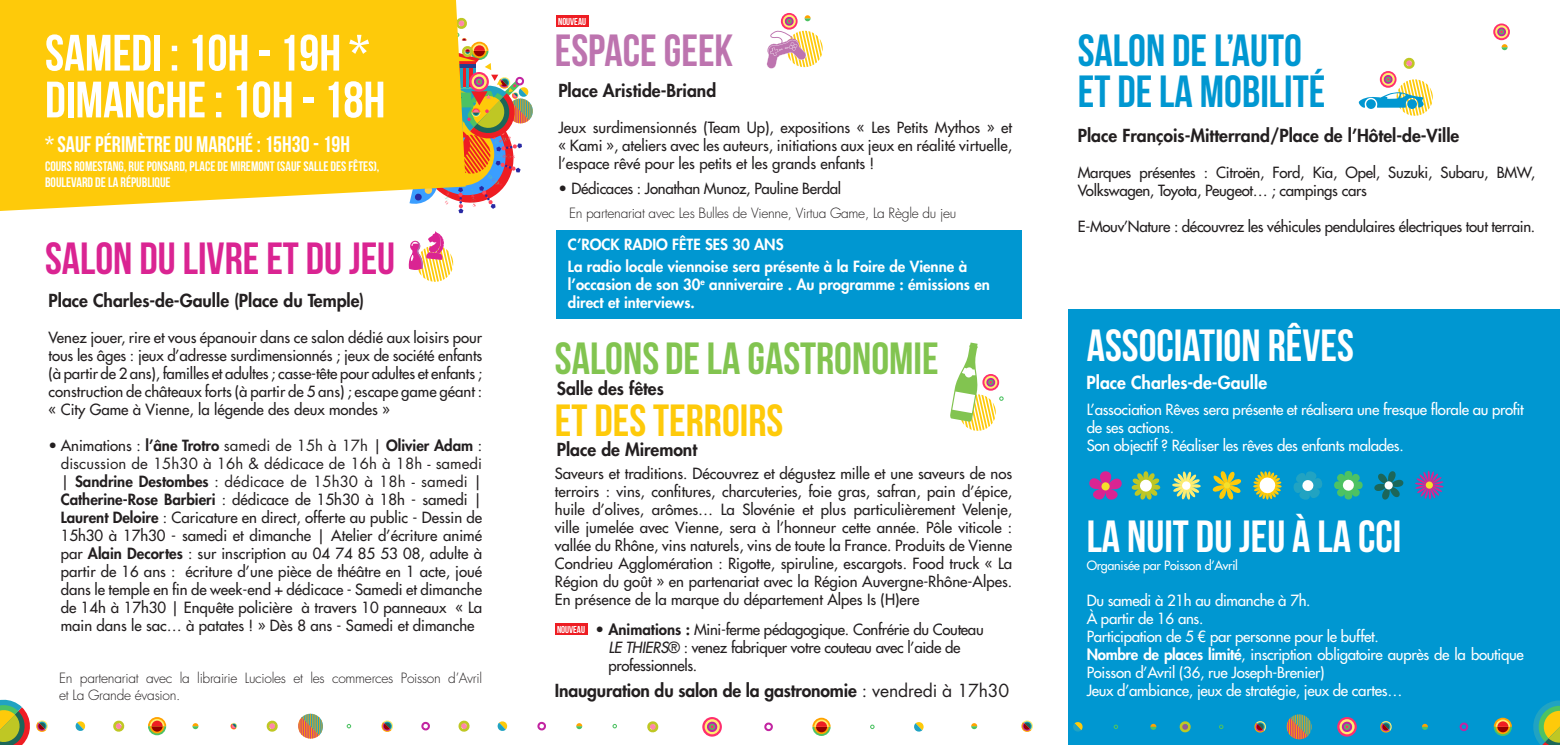
<style>
.page{position:relative;width:1560px;height:745px;background:#fff}
.page>*{position:absolute;margin:0;border:0;box-sizing:border-box;transform-origin:0 0}
.t1{font:51px "Bebas Neue";color:#fff}
.t2{font:45px "Bebas Neue";color:#fff}
.t3{font:45px "Bebas Neue";color:#0097d1}
.t4{font:45px "Bebas Neue";color:#82c450}
.t5{font:45px "Bebas Neue";color:#da2492}
.t6{font:45px "Bebas Neue";color:#feca0a}
.t7{font:45px "Bebas Neue";color:#bd74af}
.t8{font:22.5px "Bebas Neue";color:#fff}
.t9{font:800 17.5px "Futura Std";color:#231f20}
.t10{font:800 17.5px "Futura Std";color:#fff}
.t11{font:500 15px/18px "Futura Std";letter-spacing:-.02em;color:#231f20;text-align:justify}
.t12{font:500 15px/18px "Futura Std";letter-spacing:-.02em;color:#fff}
.t13{font:800 15px/18px "Futura Std";color:#fff}
.t14{font:300 13.75px/16.5px "Futura Std";letter-spacing:-.02em;color:#231f20}
.t15{font:13.75px "Bebas Neue";color:#fff}
.t16{font:500 12.5px "Futura Std";letter-spacing:-.02em;color:#fff}
.t17{font:10px "Bebas Neue";color:#fff}
.s1{font-weight:800}
.s2{font-weight:400}
.s3{font-style:italic}
</style>
<div class="page">
<div style="left:1068px;top:309px;width:491px;height:435px;background:#0097d1"></div>
<img style="left:458px;top:19px;width:75px;height:194px">
<svg style="left:298px;top:713px;width:25px;height:26px"></svg>
<svg style="left:1286px;top:714px;width:26px;height:26px"></svg>
<svg style="left:1533px;top:700px;width:26px;height:44px"></svg>
<svg style="left:230px;top:722px;width:7px;height:7px"></svg>
<svg style="left:0;top:699px;width:48px;height:45px"></svg>
<svg style="left:1021px;top:720px;width:12px;height:12px"></svg>
<svg style="left:1254px;top:721px;width:12px;height:11px"></svg>
<svg style="left:1380px;top:721px;width:11px;height:11px"></svg>
<svg style="left:381px;top:720px;width:12px;height:12px"></svg>
<svg style="left:421px;top:721px;width:9px;height:9px"></svg>
<svg style="left:537px;top:721px;width:9px;height:9px"></svg>
<svg style="left:1459px;top:722px;width:9px;height:9px"></svg>
<svg style="left:764px;top:722px;width:9px;height:9px"></svg>
<svg style="left:75px;top:721px;width:11px;height:10px"></svg>
<svg style="left:497px;top:721px;width:10px;height:10px"></svg>
<svg style="left:1073px;top:722px;width:9px;height:9px"></svg>
<svg style="left:914px;top:722px;width:10px;height:9px"></svg>
<svg style="left:148px;top:717px;width:18px;height:17px"></svg>
<svg style="left:1493px;top:717px;width:18px;height:18px"></svg>
<svg style="left:812px;top:717px;width:18px;height:18px"></svg>
<svg style="left:192px;top:723px;width:6px;height:5px"></svg>
<svg style="left:971px;top:723px;width:6px;height:5px"></svg>
<svg style="left:576px;top:723px;width:6px;height:5px"></svg>
<svg style="left:1150px;top:723px;width:6px;height:6px"></svg>
<svg style="left:1501px;top:44px;width:6px;height:6px"></svg>
<svg style="left:1422px;top:723px;width:5px;height:6px"></svg>
<svg style="left:113px;top:720px;width:12px;height:12px"></svg>
<svg style="left:458px;top:720px;width:12px;height:12px"></svg>
<svg style="left:1179px;top:721px;width:12px;height:11px"></svg>
<svg style="left:647px;top:721px;width:12px;height:11px"></svg>
<svg style="left:266px;top:720px;width:12px;height:12px"></svg>
<svg style="left:346px;top:724px;width:5px;height:4px"></svg>
<svg style="left:612px;top:724px;width:5px;height:4px"></svg>
<svg style="left:870px;top:724px;width:4px;height:4px"></svg>
<svg style="left:1219px;top:724px;width:4px;height:4px"></svg>
<svg style="left:1336px;top:716px;width:20px;height:20px"></svg>
<svg style="left:1339px;top:718px;width:15px;height:15px"></svg>
<svg style="left:702px;top:716px;width:19px;height:20px"></svg>
<svg style="left:704px;top:718px;width:15px;height:15px"></svg>
<div style="left:556px;top:230px;width:465px;height:88px;background:#0097d1"></div>
<div style="left:0;top:0;width:465px;height:211px;background:#feca0a"></div>
<svg style="left:1089px;top:471px;width:193px;height:29px"></svg>
<svg style="left:1293px;top:470px;width:151px;height:30px"></svg>
<svg style="left:1425px;top:481px;width:7px;height:7px"></svg>
<svg style="left:408px;top:231px;width:45px;height:50px"></svg>
<svg style="left:950px;top:342px;width:53px;height:88px"></svg>
<svg style="left:1492px;top:23px;width:17px;height:17px"></svg>
<svg style="left:1494px;top:25px;width:13px;height:13px"></svg>
<svg style="left:1358px;top:57px;width:74px;height:59px"></svg>
<svg style="left:780px;top:13px;width:17px;height:17px"></svg>
<svg style="left:766px;top:15px;width:57px;height:54px"></svg>
<div style="left:556px;top:15px;width:32px;height:12px;background:#ee1d23"></div>
<div style="left:555px;top:623px;width:32px;height:11px;background:#ee1d23"></div>
<p class="t1" style="left:45px;top:25px;width:326px">SAMEDI : 10H - 19H *</p>
<p class="t1" style="left:45px;top:72px;width:342px">DIMANCHE : 10H - 18H</p>
<p class="t8" style="left:45px;top:132px;width:306px">* SAUF PÉRIMÈTRE DU MARCHÉ : 15H30 - 19H</p>
<p class="t15" style="left:45px;top:158px;width:336px">COURS ROMESTANG, RUE PONSARD, PLACE DE MIREMONT (SAUF SALLE DES FÊTES),</p>
<p class="t15" style="left:45px;top:175px;width:127px">BOULEVARD DE LA RÉPUBLIQUE</p>
<p class="t5" style="left:45px;top:233px;width:351px">SALON DU LIVRE ET DU JEU</p>
<p class="t9" style="left:49px;top:289px;width:317px">Place Charles-de-Gaulle (Place du Temple)</p>
<p class="t11" style="left:49px;top:328px;width:435px">Venez jouer, rire et vous épanouir dans ce salon dédié aux loisirs pour tous les âges : jeux d’adresse surdimensionnés ; jeux de société enfants (à partir de 2 ans), familles et adultes ; casse-tête pour adultes et enfants ; construction de châteaux forts (à partir de 5 ans) ; escape game géant : « City Game à Vienne, la légende des deux mondes »</p>
<p class="t11" style="left:61px;top:436px;width:423px;text-indent:-12px">• Animations : <span class="s1">l’âne Trotro</span> <span class="s2">samedi de 15h à 17h</span> | <span class="s1">Olivier Adam</span> : <span class="s2">discussion de 15h30 à 16h &amp; dédicace de 16h à 18h - samedi </span>| <span class="s1">Sandrine Destombes</span> : <span class="s2">dédicace de 15h30 à 18h - samedi</span> | <span class="s1">Catherine-Rose Barbieri</span> : dédicace de 15h30 à 18h - samedi | <span class="s1">Laurent Deloire</span> : Caricature en direct, offerte au public - Dessin de 15h30 à 17h30 - samedi et dimanche | Atelier d’écriture animé par <span class="s1">Alain Decortes</span> : sur inscription au 04 74 85 53 08, adulte à partir de 16 ans : écriture d’une pièce de théâtre en 1 acte, joué dans le temple en fin de week-end + dédicace - Samedi et dimanche de 14h à 17h30 | Enquête policière à travers 10 panneaux « La main dans le sac… à patates ! » Dès 8 ans - Samedi et dimanche</p>
<p class="t14" style="left:59px;top:670px;width:424px">En partenariat avec la librairie Lucioles et les commerces Poisson d’Avril et La Grande évasion.</p>
<p class="t17" style="left:558px;top:16px;width:29px">NOUVEAU</p>
<p class="t7" style="left:555px;top:25px;width:180px">ESPACE GEEK</p>
<p class="t9" style="left:558px;top:79px;width:159px">Place Aristide-Briand</p>
<p class="t11" style="left:558px;top:118px;width:455px">Jeux surdimensionnés (Team Up), expositions « Les Petits Mythos » et « Kami », ateliers avec les auteurs, initiations aux jeux en réalité virtuelle, l’espace rêvé pour les petits et les grands enfants !</p>
<p class="t11" style="left:558px;top:179px;width:284px"><span class="s1">•</span> Dédicaces : Jonathan Munoz, Pauline Berdal</p>
<p class="t14" style="left:569px;top:205px;width:389px">En partenariat avec Les Bulles de Vienne, Virtua Game, La Règle du jeu</p>
<p class="t13" style="left:568px;top:235px;width:217px">C’ROCK RADIO FÊTE SES 30 ANS</p>
<p class="t13" style="left:568px;top:257px;width:423px">La radio locale viennoise sera présente à la Foire de Vienne à l’occasion de son 30<sup>e</sup> anniveraire . Au programme : émissions en direct et interviews.</p>
<p class="t3" style="left:1077px;top:26px;width:225px">SALON DE L’AUTO</p>
<p class="t3" style="left:1077px;top:67px;width:249px">ET DE LA MOBILITÉ</p>
<p class="t9" style="left:1077px;top:124px;width:383px">Place François-Mitterrand/Place de l’Hôtel-de-Ville</p>
<p class="t11" style="left:1077px;top:163px;width:459px">Marques présentes : Citroën, Ford, Kia, Opel, Suzuki, Subaru, BMW,<br>Volkswagen, Toyota, Peugeot… ; campings cars</p>
<p class="t11" style="left:1077px;top:217px;width:459px">E-Mouv’Nature : découvrez les véhicules pendulaires électriques tout terrain.</p>
<p class="t2" style="left:1086px;top:320px;width:269px">ASSOCIATION RÊVES</p>
<p class="t4" style="left:555px;top:334px;width:385px">SALONS DE LA GASTRONOMIE</p>
<p class="t6" style="left:555px;top:395px;width:230px">ET DES TERROIRS</p>
<p class="t11" style="left:555px;top:464px;width:459px">Saveurs et traditions. Découvrez et dégustez mille et une saveurs de nos terroirs : vins, confitures, charcuteries, foie gras, safran, pain d’épice, huile d’olives, arômes… La Slovénie et plus particulièrement Velenje, ville jumelée avec Vienne, sera à l’honneur cette année. Pôle viticole : vallée du Rhône, vins naturels, vins de toute la France. Produits de Vienne Condrieu Agglomération : Rigotte, spiruline, escargots. Food truck « La Région du goût » en partenariat avec la Région Auvergne-Rhône-Alpes.<br>En présence de la marque du département Alpes Is (H)ere</p>
<p class="t11" style="left:608px;top:620px;width:377px;text-align:left;text-indent:-13px"><span class="s1">• Animations :</span> Mini-ferme pédagogique. Confrérie du Couteau<br><span class="s3">LE THIERS</span>® : venez fabriquer votre couteau avec l’aide de professionnels.</p>
<p class="t9" style="left:555px;top:679px;width:456px">Inauguration du salon de la gastronomie <span class="s2">: vendredi à 17h30</span></p>
<p class="t9" style="left:556px;top:377px;width:108px">Salle des fêtes</p>
<p class="t10" style="left:1086px;top:371px;width:182px">Place Charles-de-Gaulle</p>
<p class="t12" style="left:1086px;top:400px;width:438px">L’association Rêves sera présente et réalisera une fresque florale au profit de ses actions.</p>
<p class="t12" style="left:1086px;top:436px;width:318px">Son objectif ? Réaliser les rêves des enfants malades.</p>
<p class="t9" style="left:556px;top:438px;width:142px">Place de Miremont</p>
<p class="t2" style="left:1086px;top:511px;width:316px">LA NUIT DU JEU À LA CCI</p>
<p class="t16" style="left:1086px;top:557px;width:153px">Organisée par Poisson d’Avril</p>
<p class="t12" style="left:1086px;top:591px;width:225px">Du samedi à 21h au dimanche à 7h.</p>
<p class="t12" style="left:1086px;top:609px;width:118px">À partir de 16 ans.</p>
<p class="t12" style="left:1086px;top:627px;width:294px">Participation de 5 € par personne pour le buffet.</p>
<p class="t12" style="left:1086px;top:645px;width:438px"><span class="s1">Nombre de places limité</span>, inscription obligatoire auprès de la boutique<br>Poisson d’Avril (36, rue Joseph-Brenier)</p>
<p class="t12" style="left:1086px;top:681px;width:317px">Jeux d’ambiance, jeux de stratégie, jeux de cartes…</p>
<p class="t17" style="left:557px;top:623px;width:29px">NOUVEAU</p>
</div>
